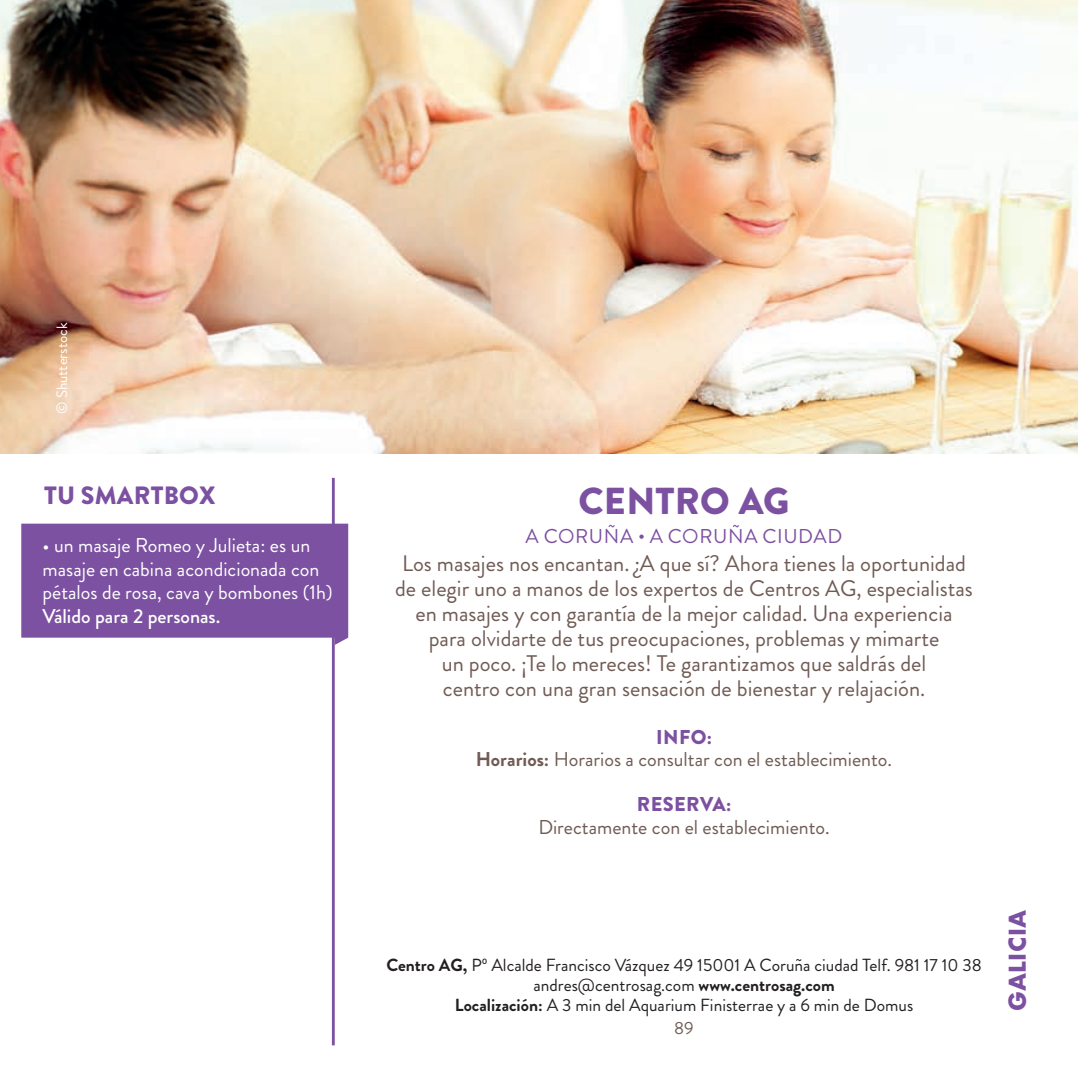
<style>
.page{position:relative;width:1078px;height:1078px;background:#fff}
.page>*{position:absolute;margin:0;border:0;box-sizing:border-box;transform-origin:0 0}
.t1{font:900 37.5px "Brandon Grotesque";letter-spacing:.005em;color:#7c51a1}
.t2{font:900 25px "Brandon Grotesque";letter-spacing:.01em;color:#7c51a1}
.t3{font:22.5px/25px "Brandon Grotesque";color:#705b54;text-align:center}
.t4{font:700 22.5px "Futura";letter-spacing:.015em;color:#7c51a1}
.t5{font:20px/23.8px "Brandon Grotesque";color:#fff}
.t6{font:20px/22.5px "Brandon Grotesque";color:#705b54;text-align:center}
.t7{font:20px "Brandon Grotesque";letter-spacing:.03em;color:#7c51a1}
.t8{font:500 20px "Brandon Grotesque";color:#fff}
.t9{font:900 20px "Brandon Grotesque";letter-spacing:.02em;color:#7c51a1}
.t10{font:17.5px/20px "Brandon Grotesque";color:#231f20;text-align:center}
.t11{font:17.5px "Brandon Grotesque";color:#705b54}
.t12{font:15px "Brandon Grotesque";color:#fff}
.s1{font-weight:900;color:#7c51a1}
.s2{font-weight:700}
</style>
<div class="page">
<hr style="left:332px;top:478px;width:2px;height:567px;background:#7c51a1">
<svg style="left:21px;top:523px;width:327px;height:121px;background:#835ba6"></svg>
<img style="left:0;top:0;width:1077px;height:454px">
<p class="t12" style="left:52px;top:414px;width:93px;rotate:-90deg">© Shutterstock</p>
<p class="t2" style="left:44px;top:478px;width:173px">TU SMARTBOX</p>
<p class="t5" style="left:43px;top:533px;width:291px">• un masaje Romeo y Julieta: es un masaje en cabina acondicionada con pétalos de rosa, cava y bombones (1h)</p>
<p class="t8" style="left:43px;top:602px;width:179px">Válido para 2 personas.</p>
<h1 class="t1" style="left:578px;top:474px;width:213px">CENTRO AG</h1>
<p class="t7" style="left:525px;top:522px;width:318px">A CORUÑA • A CORUÑA CIUDAD</p>
<p class="t3" style="left:395px;top:551px;width:579px">Los masajes nos encantan. ¿A que sí? Ahora tienes la oportunidad de elegir uno a manos de los expertos de Centros AG, especialistas en masajes y con garantía de la mejor calidad. Una experiencia para olvidarte de tus preocupaciones, problemas y mimarte<br>un poco. ¡Te lo mereces! Te garantizamos que saldrás del<br>centro con una gran sensación de bienestar y relajación.</p>
<p class="t6" style="left:476px;top:725px;width:417px"><span class="s1">INFO:<br></span><span class="s2">Horarios:</span> Horarios a consultar con el establecimiento.</p>
<p class="t9" style="left:636px;top:790px;width:96px">RESERVA:</p>
<p class="t6" style="left:538px;top:815px;width:293px">Directamente con el establecimiento.</p>
<p class="t10" style="left:386px;top:954px;width:596px"><span class="s2">Centro AG,</span> Pº Alcalde Francisco Vázquez 49 15001 A Coruña ciudad Telf. 981 17 10 38 andres@centrosag.com <span class="s2">www.centrosag.com<br>Localización:</span> A 3 min del Aquarium Finisterrae y a 6 min de Domus</p>
<p class="t11" style="left:674px;top:1015px;width:21px">89</p>
<p class="t4" style="left:1000px;top:1010px;width:102px;rotate:-90deg">GALICIA</p>
</div>
